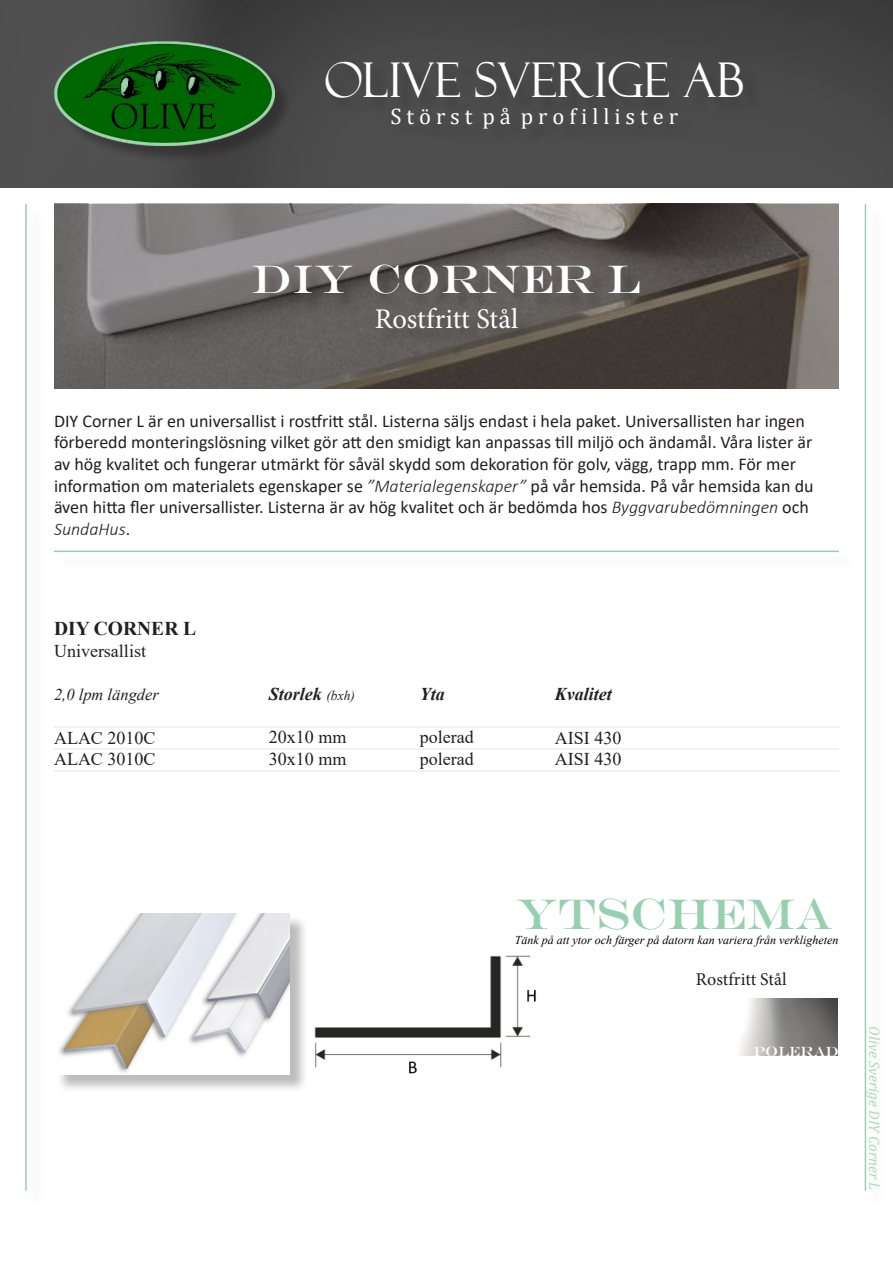
<style>
.page{position:relative;width:893px;height:1263px;background:#fff}
.page>*{position:absolute;margin:0;border:0;box-sizing:border-box;transform-origin:0 0}
.t1{font:48px "Felix Titling";color:#fff}
.t2{font:43.5px "Engravers";color:#97d0ae}
.t3{font:40.5px "Engravers";color:#fff}
.t4{font:28.5px "Minion Pro";letter-spacing:.005em;color:#fff}
.t5{font:22.5px "Cambria";color:#fff}
.t6{font:700 19.5px "Times New Roman";color:#231f20}
.t7{font:18px/21.6px "Calibri";color:#231f20}
.t8{font:18px "Times New Roman";color:#231f20}
.t9{font:italic 700 18px "Times New Roman";color:#231f20}
.t10{font:18px "Minion Pro";letter-spacing:.005em;color:#231f20}
.t11{font:italic 16.5px "Times New Roman";color:#231f20}
.t12{font:italic 15px "Cambria";color:#add9bd}
.t13{font:13.5px "Engravers";color:#fff}
.t14{font:italic 12px "Times New Roman";color:#000}
.s1{font-weight:300;font-style:italic}
.s2{font-weight:400;font-size:13.5px}
</style>
<div class="page">
<img style="left:0;top:0;width:893px;height:187px">
<div style="left:328px;top:64px;width:433px;height:83px;background:#4a4a4a"></div>
<div style="left:56px;top:44px;width:237px;height:120px;background:#231f20;opacity:.5"></div>
<img style="left:54px;top:42px;width:220px;height:103px">
<svg style="left:54px;top:204px;width:785px;height:185px;background:#676360"></svg>
<div style="left:257px;top:267px;width:401px;height:80px;background:#231f20;opacity:.3"></div>
<hr style="left:54px;top:551px;width:785px;height:1px;background:#97d0ae">
<hr style="left:865px;top:204px;width:1px;height:987px;background:#97d0ae">
<hr style="left:25px;top:204px;width:2px;height:987px;background:#97d0ae">
<img style="left:314px;top:955px;width:222px;height:119px">
<div style="left:56px;top:915px;width:252px;height:178px;background:#231f20;opacity:.3"></div>
<img style="left:56px;top:913px;width:233px;height:162px">
<img style="left:739px;top:999px;width:99px;height:57px">
<hr style="left:54px;top:726px;width:785px;height:2px;background:#97d0ae">
<hr style="left:54px;top:748px;width:785px;height:2px;background:#97d0ae">
<hr style="left:54px;top:770px;width:785px;height:2px;background:#97d0ae">
<p class="t1" style="left:324px;top:53px;width:422px">OLIVE SVERIGE AB</p>
<p class="t5" style="left:390px;top:103px;width:289px">S t ö r s t p å p r o f i l l i s t e r</p>
<p class="t3" style="left:252px;top:255px;width:390px">DIY CORNER L</p>
<p class="t4" style="left:375px;top:299px;width:145px">Rostfritt Stål</p>
<p class="t7" style="left:54px;top:409px;width:761px">DIY Corner L är en universallist i rostfritt stål. Listerna säljs endast i hela paket. Universallisten har ingen förberedd monteringslösning vilket gör att den smidigt kan anpassas till miljö och ändamål. Våra lister är av hög kvalitet och fungerar utmärkt för såväl skydd som dekoration för golv, vägg, trapp mm. För mer information om materialets egenskaper se <span class="s1">”Materialegenskaper”</span> på vår hemsida. På vår hemsida kan du även hitta fler universallister. Listerna är av hög kvalitet och är bedömda hos <span class="s1">Byggvarubedömningen</span> och <span class="s1">SundaHus</span>.</p>
<p class="t6" style="left:54px;top:615px;width:144px">DIY CORNER L</p>
<p class="t8" style="left:54px;top:638px;width:93px">Universallist</p>
<p class="t11" style="left:54px;top:683px;width:106px">2,0 lpm längder</p>
<p class="t8" style="left:54px;top:725px;width:103px">ALAC 2010C</p>
<p class="t8" style="left:54px;top:746px;width:103px">ALAC 3010C</p>
<p class="t9" style="left:269px;top:681px;width:87px">Storlek <span class="s2">(bxh)</span></p>
<p class="t8" style="left:269px;top:724px;width:79px">20x10 mm</p>
<p class="t8" style="left:269px;top:746px;width:79px">30x10 mm</p>
<p class="t9" style="left:420px;top:681px;width:27px">Yta</p>
<p class="t8" style="left:420px;top:724px;width:55px">polerad</p>
<p class="t8" style="left:420px;top:746px;width:55px">polerad</p>
<p class="t9" style="left:555px;top:682px;width:59px">Kvalitet</p>
<p class="t8" style="left:555px;top:725px;width:68px">AISI 430</p>
<p class="t8" style="left:555px;top:746px;width:68px">AISI 430</p>
<p class="t2" style="left:515px;top:888px;width:320px">YTSCHEMA</p>
<p class="t14" style="left:515px;top:931px;width:325px">Tänk på att ytor och färger på datorn kan variera från verkligheten</p>
<p class="t10" style="left:696px;top:968px;width:92px">Rostfritt Stål</p>
<p class="t13" style="left:754px;top:1043px;width:87px">POLERAD</p>
<p class="t12" style="left:885px;top:1026px;width:165px;rotate:90deg">Olive Sverige DIY Corner L</p>
</div>
